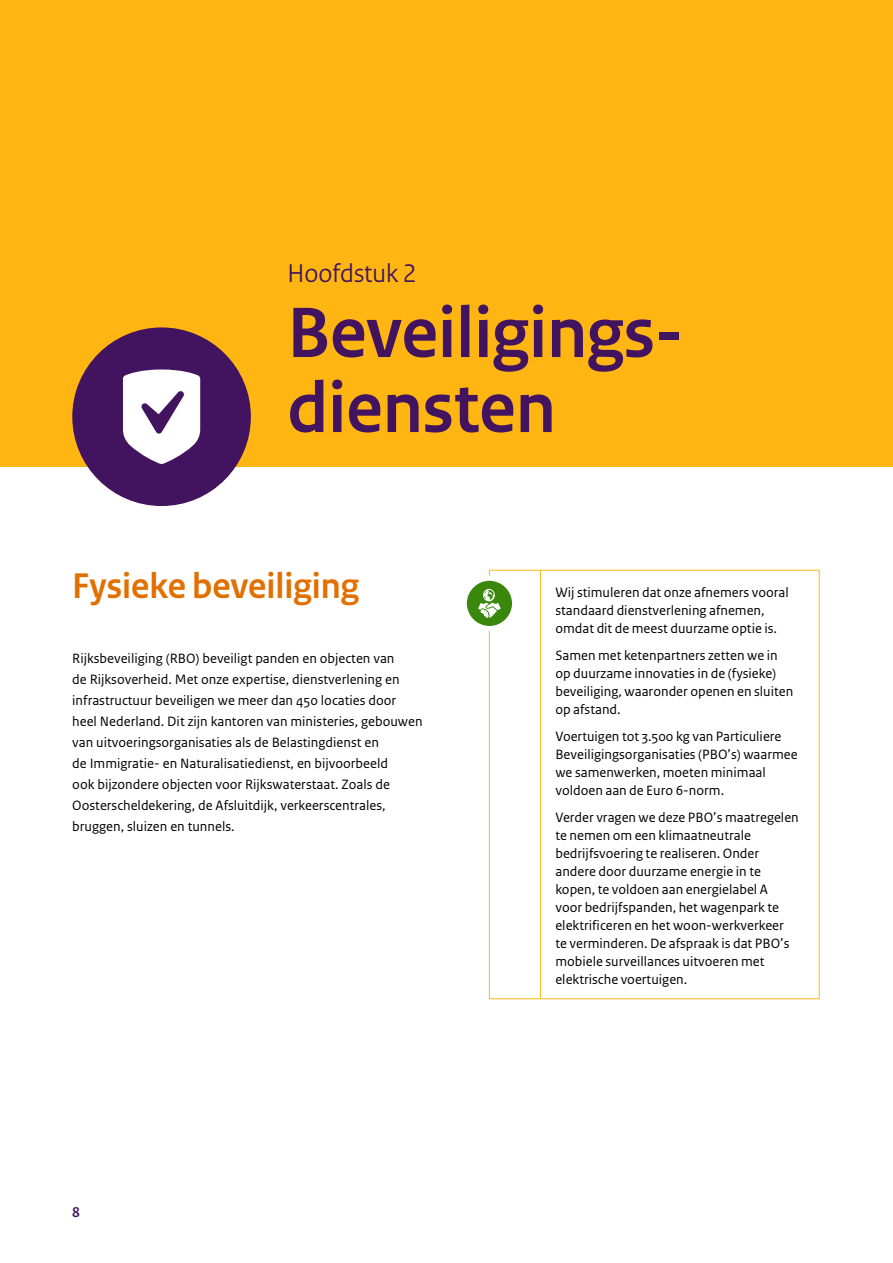
<style>
.page{position:relative;width:893px;height:1263px;background:#fff}
.page>*{position:absolute;margin:0;border:0;box-sizing:border-box;transform-origin:0 0}
.H2_Hoofdstuk_Kopregel{font:700 75px/75px "Rijksoverheid Sans Heading";color:#42145f}
.H3_Hoofdstuk_Tussenkop_123{font:700 37.5px "Rijksoverheid Sans Heading";color:#e17000}
.Hoodstuk_benaming{font:27px "Rijksoverheid Sans Heading";color:#42145f}
.t1{font:700 15px "Rijksoverheid Sans Heading";color:#42145f}
.P_Broodtekst_Sans{font:14.25px/18px "Rijksoverheid Sans Text";color:#000}
</style>
<div class="page">
<div style="left:0;top:0;width:893px;height:467px;background:#ffb612"></div>
<hr style="left:489px;top:570px;width:51px;height:1px;background:#ffb612">
<hr style="left:540px;top:570px;width:280px;height:1px;background:#ffb612">
<hr style="left:489px;top:998px;width:51px;height:1px;background:#ffb612">
<hr style="left:540px;top:998px;width:280px;height:1px;background:#ffb612">
<hr style="left:489px;top:571px;width:1px;height:427px;background:#ffb612">
<hr style="left:540px;top:571px;width:1px;height:427px;background:#ffb612">
<hr style="left:819px;top:571px;width:1px;height:427px;background:#ffb612">
<svg style="left:464px;top:578px;width:51px;height:50px"></svg>
<svg style="left:478px;top:589px;width:23px;height:29px"></svg>
<div style="left:462px;top:576px;width:55px;height:55px;border:5px solid #fff;border-radius:50%"></div>
<div style="left:72px;top:327px;width:179px;height:179px;background:#42145f;border-radius:50%"></div>
<svg style="left:123px;top:369px;width:77px;height:95px"></svg>
<p class="Hoodstuk_benaming" style="left:287px;top:258px;width:131px">Hoofdstuk 2</p>
<h2 class="H2_Hoofdstuk_Kopregel" style="left:287px;top:297px;width:397px">Beveiligings&shy;diensten</h2>
<h3 class="H3_Hoofdstuk_Tussenkop_123" style="left:72px;top:565px;width:288px">Fysieke beveiliging</h3>
<p class="P_Broodtekst_Sans" style="left:72px;top:648px;width:352px;line-height:21px">Rijksbeveiliging (RBO) beveiligt panden en objecten van<br>de Rijksoverheid. Met onze expertise, dienstverlening en infrastructuur beveiligen we meer dan 450 locaties door heel Nederland. Dit zijn kantoren van ministeries, gebouwen van uitvoeringsorganisaties als de Belastingdienst en<br>de Immigratie- en Naturalisatiedienst, en bijvoorbeeld<br>ook bijzondere objecten voor Rijkswaterstaat. Zoals de Oosterscheldekering, de Afsluitdijk, verkeerscentrales, bruggen, sluizen en tunnels.</p>
<p class="t1" style="left:72px;top:1204px;width:9px">8</p>
<p class="P_Broodtekst_Sans" style="left:555px;top:583px;width:235px">Wij stimuleren dat onze afnemers vooral standaard dienstverlening afnemen, omdat dit de meest duurzame optie is.</p>
<p class="P_Broodtekst_Sans" style="left:555px;top:646px;width:239px">Samen met ketenpartners zetten we in op duurzame innovaties in de (fysieke) beveiliging, waaronder openen en sluiten op afstand.</p>
<p class="P_Broodtekst_Sans" style="left:555px;top:727px;width:244px">Voertuigen tot 3.500 kg van Particuliere Beveiligingsorganisaties (PBO’s) waarmee we samenwerken, moeten minimaal voldoen aan de Euro 6-norm.</p>
<p class="P_Broodtekst_Sans" style="left:555px;top:808px;width:245px">Verder vragen we deze PBO’s maatregelen te nemen om een klimaatneutrale bedrijfsvoering te realiseren. Onder andere door duurzame energie in te kopen, te voldoen aan energielabel A<br>voor bedrijfspanden, het wagenpark te elektrificeren en het woon-werkverkeer te verminderen. De afspraak is dat PBO’s mobiele surveillances uitvoeren met elektrische voertuigen.</p>
</div>
